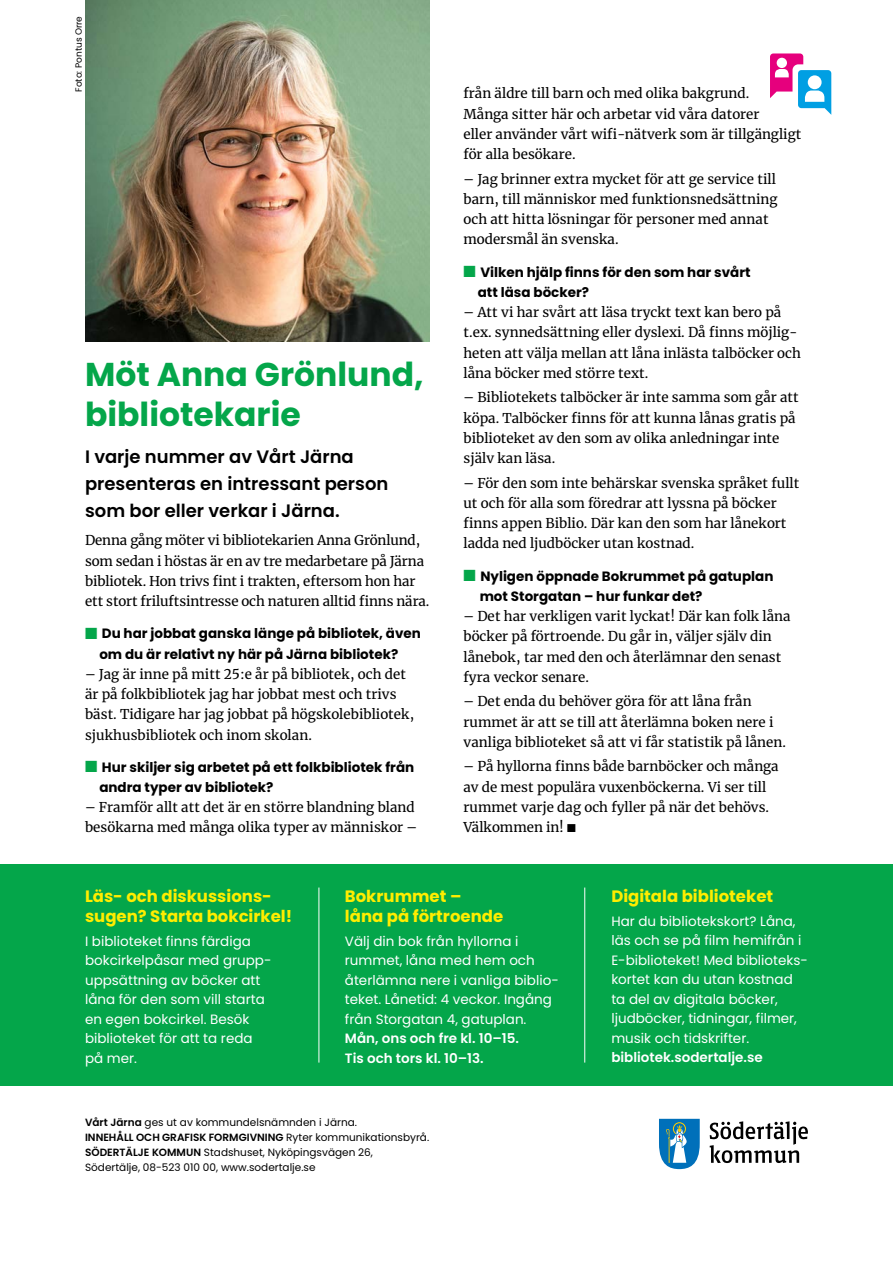
<style>
.page{position:relative;width:893px;height:1263px;background:#fff}
.page>*{position:absolute;margin:0;border:0;box-sizing:border-box;transform-origin:0 0}
.t1{font:700 33px/39.6px "Poppins Latin";color:#04a64a}
.t2{font:600 18px/27px "Poppins Latin";color:#000}
.t3{font:700 16.5px/20.2px "Poppins Latin";color:#ffed00}
.t4{font:13.5px/20.2px "Merriweather";color:#000}
.t5{font:13.5px/19.5px "Poppins Latin";color:#fff}
.t6{font:700 13.5px/20.2px "Poppins Latin";color:#000}
.t7{font:600 13.5px/19.5px "Poppins Latin";color:#fff}
.t8{font:10.5px/15px "Poppins Latin";color:#000}
.t9{font:9px "Poppins Latin";color:#000}
.s1{color:#04a64a}
.s2{font-weight:600}
</style>
<div class="page">
<svg style="left:710px;top:1121px;width:98px;height:42px"></svg>
<svg style="left:659px;top:1119px;width:41px;height:50px"></svg>
<img style="left:85px;top:0;width:344px;height:341px">
<div style="left:0;top:864px;width:893px;height:221px;background:#04a64a"></div>
<hr style="left:319px;top:887px;width:1px;height:175px;background:#fff">
<hr style="left:584px;top:887px;width:1px;height:175px;background:#fff">
<svg style="left:770px;top:53px;width:61px;height:62px"></svg>
<p class="t9" style="left:73px;top:92px;width:77px;rotate:-90deg">Foto: Pontus Orre</p>
<h1 class="t1" style="left:85px;top:355px;width:340px">Möt Anna Grönlund, bibliotekarie</h1>
<h2 class="t2" style="left:85px;top:443px;width:305px">I varje nummer av Vårt Järna presenteras en intressant person som bor eller verkar i Järna.</h2>
<p class="t4" style="left:85px;top:529px;width:346px">Denna gång möter vi bibliotekarien Anna Grönlund, som sedan i höstas är en av tre medarbetare på Järna bibliotek. Hon trivs fint i trakten, eftersom hon har ett stort friluftsintresse och naturen alltid finns nära.</p>
<p class="t6" style="left:99px;top:623px;width:323px;text-indent:-14px"><span class="s1">■</span> Du har jobbat ganska länge på bibliotek, även om du är relativt ny här på Järna bibliotek?</p>
<p class="t4" style="left:85px;top:662px;width:331px">– Jag är inne på mitt 25:e år på bibliotek, och det är på folkbibliotek jag har jobbat mest och trivs bäst. Tidigare har jag jobbat på högskolebibliotek, sjukhusbibliotek och inom skolan.</p>
<p class="t6" style="left:99px;top:757px;width:316px;text-indent:-14px"><span class="s1">■</span> Hur skiljer sig arbetet på ett folkbibliotek från andra typer av bibliotek?</p>
<p class="t4" style="left:85px;top:796px;width:334px">– Framför allt att det är en större blandning bland besökarna med många olika typer av människor –</p>
<p class="t4" style="left:463px;top:82px;width:339px">från äldre till barn och med olika bakgrund.<br>Många sitter här och arbetar vid våra datorer<br>eller använder vårt wifi- nätverk som är tillgängligt för alla besökare.</p>
<p class="t4" style="left:463px;top:167px;width:316px">– Jag brinner extra mycket för att ge service till barn, till människor med funktionsnedsättning och att hitta lösningar för personer med annat modersmål än svenska.</p>
<p class="t6" style="left:478px;top:262px;width:274px;text-indent:-14px"><span class="s1">■</span> Vilken hjälp finns för den som har svårt att läsa böcker?</p>
<p class="t4" style="left:463px;top:301px;width:339px">– Att vi har svårt att läsa tryckt text kan bero på t.ex. synnedsättning eller dyslexi. Då finns möjlig&shy;heten att välja mellan att låna inlästa talböcker och låna böcker med större text.</p>
<p class="t4" style="left:463px;top:386px;width:337px">– Bibliotekets talböcker är inte samma som går att köpa. Talböcker finns för att kunna lånas gratis på biblioteket av den som av olika anledningar inte själv kan läsa.</p>
<p class="t4" style="left:463px;top:471px;width:337px">– För den som inte behärskar svenska språket fullt ut och för alla som föredrar att lyssna på böcker finns appen Biblio. Där kan den som har lånekort ladda ned ljudböcker utan kostnad.</p>
<p class="t6" style="left:480px;top:566px;width:295px;text-indent:-16px"><span class="s1">■</span> Nyligen öppnade Bokrummet på gatuplan mot Storgatan – hur funkar det?</p>
<p class="t4" style="left:463px;top:605px;width:329px">– Det har verkligen varit lyckat! Där kan folk låna böcker på förtroende. Du går in, väljer själv din lånebok, tar med den och återlämnar den senast fyra veckor senare.</p>
<p class="t4" style="left:463px;top:690px;width:324px">– Det enda du behöver göra för att låna från rummet är att se till att återlämna boken nere i vanliga biblioteket så att vi får statistik på lånen.</p>
<p class="t4" style="left:463px;top:755px;width:317px">– På hyllorna finns både barnböcker och många av de mest populära vuxenböckerna. Vi ser till rummet varje dag och fyller på när det behövs.<br>Välkommen in! ■</p>
<p class="t3" style="left:85px;top:886px;width:209px">Läs- och diskussions&shy;sugen? Starta bokcirkel!</p>
<p class="t5" style="left:85px;top:931px;width:188px">I biblioteket finns färdiga bokcirkelpåsar med grupp&shy;uppsättning av böcker att låna för den som vill starta en egen bokcirkel. Besök biblioteket för att ta reda på mer.</p>
<p class="t3" style="left:345px;top:886px;width:160px">Bokrummet – låna på förtroende</p>
<p class="t5" style="left:345px;top:931px;width:215px">Välj din bok från hyllorna i rummet, låna med hem och återlämna nere i vanliga biblio&shy;teket. Lånetid: 4 veckor. Ingång från Storgatan 4, gatuplan.</p>
<p class="t7" style="left:345px;top:1028px;width:176px">Mån, ons och fre kl. 10–15.<br>Tis och tors kl. 10–13.</p>
<p class="t8" style="left:85px;top:1115px;width:346px"><span class="s2">Vårt Järna</span> ges ut av kommundelsnämnden i Järna.<br><span class="s2">INNEHÅLL OCH GRAFISK FORMGIVNING</span> Ryter kommunikationsbyrå.<br><span class="s2">SÖDERTÄLJE KOMMUN</span> Stadshuset, Nyköpingsvägen 26, Södertälje, 08-523 010 00, www.sodertalje.se</p>
<p class="t3" style="left:611px;top:886px;width:163px">Digitala biblioteket</p>
<p class="t5" style="left:611px;top:911px;width:194px">Har du bibliotekskort? Låna, läs och se på film hemifrån i<br>E--biblioteket! Med biblioteks-- kortet kan du utan kostnad ta del av digitala böcker, ljudböcker, tidningar, filmer, musik och tidskrifter.</p>
<p class="t7" style="left:611px;top:1048px;width:153px">bibliotek.sodertalje.se</p>
</div>
